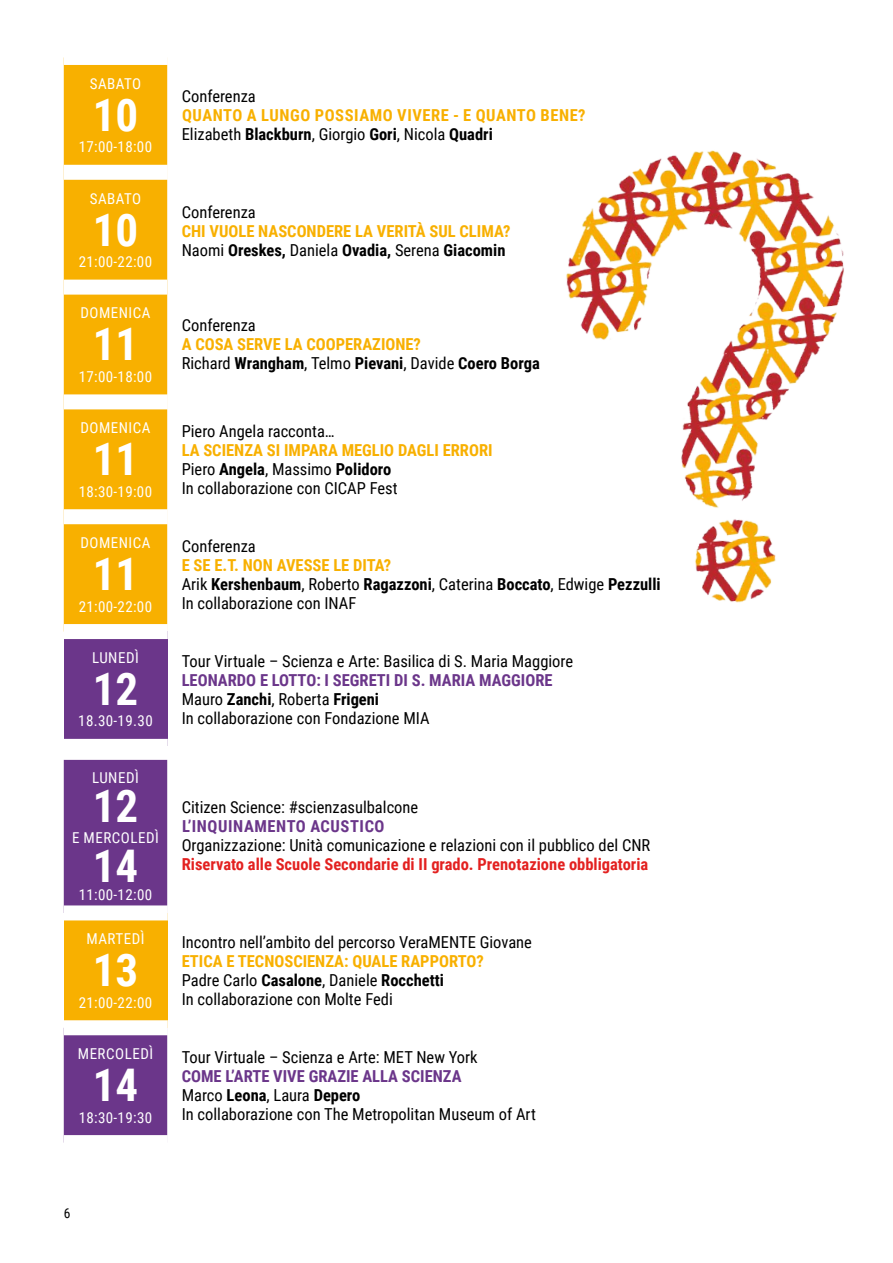
<style>
.page{position:relative;width:893px;height:1263px;background:#fff}
.page>*{position:absolute;margin:0;border:0;box-sizing:border-box;transform-origin:0 0}
.t1{font:700 45px "Roboto Condensed";color:#fff}
.t2{font:16.5px/19px "Roboto Condensed";color:#000}
.t3{font:700 16.5px/18.9px "Roboto Condensed";color:#f8b000}
.t4{font:700 16.5px "Roboto Condensed";color:#e32120}
.t5{font:700 16.5px "Roboto Condensed";color:#6b368a}
.t6{font:15px "Roboto Condensed";letter-spacing:.035em;color:#fff}
.t7{font:13.5px "Roboto Condensed";color:#000}
.s1{font-weight:700}
.s2{font-weight:400;color:#000}
.s3{color:#000}
.s4{font-weight:700;color:#f8b000}
.s5{font-weight:700;color:#6b368a}
</style>
<div class="page">
<div style="left:64px;top:65px;width:103px;height:559px;background:#f8b000"></div>
<div style="left:64px;top:631px;width:103px;height:115px;background:#6b368a"></div>
<div style="left:64px;top:739px;width:103px;height:15px;background:#fff"></div>
<div style="left:64px;top:165px;width:103px;height:15px;background:#fff"></div>
<div style="left:64px;top:280px;width:103px;height:15px;background:#fff"></div>
<div style="left:64px;top:394px;width:103px;height:15px;background:#fff"></div>
<div style="left:64px;top:509px;width:103px;height:15px;background:#fff"></div>
<div style="left:64px;top:624px;width:103px;height:15px;background:#fff"></div>
<div style="left:64px;top:760px;width:103px;height:375px;background:#6b368a"></div>
<div style="left:64px;top:913px;width:103px;height:115px;background:#f8b000"></div>
<div style="left:64px;top:1020px;width:103px;height:15px;background:#fff"></div>
<div style="left:64px;top:905px;width:103px;height:15px;background:#fff"></div>
<img style="left:566px;top:150px;width:278px;height:453px">
<p class="t6" style="left:90px;top:73px;width:53px">sabato</p>
<h1 class="t1" style="left:93px;top:83px;width:47px">10</h1>
<p class="t6" style="left:79px;top:136px;width:75px">17:00-18:00</p>
<p class="t6" style="left:90px;top:188px;width:53px">sabato</p>
<h1 class="t1" style="left:93px;top:198px;width:47px">10</h1>
<p class="t6" style="left:79px;top:251px;width:75px">21:00-22:00</p>
<p class="t6" style="left:80px;top:303px;width:72px">domenica</p>
<h1 class="t1" style="left:93px;top:313px;width:47px">11</h1>
<p class="t6" style="left:79px;top:366px;width:75px">17:00-18:00</p>
<p class="t6" style="left:80px;top:417px;width:72px">domenica</p>
<h1 class="t1" style="left:93px;top:428px;width:47px">11</h1>
<p class="t6" style="left:79px;top:481px;width:75px">18:30-19:00</p>
<p class="t6" style="left:80px;top:532px;width:72px">domenica</p>
<h1 class="t1" style="left:93px;top:542px;width:47px">11</h1>
<p class="t6" style="left:79px;top:596px;width:75px">21:00-22:00</p>
<p class="t6" style="left:92px;top:647px;width:26px">luned</p>
<p class="t6" style="left:135px;top:647px;width:5px">ì</p>
<h1 class="t1" style="left:93px;top:657px;width:47px">12</h1>
<p class="t6" style="left:78px;top:710px;width:76px">18.30-19.30</p>
<p class="t6" style="left:92px;top:767px;width:26px">luned</p>
<p class="t6" style="left:135px;top:767px;width:5px">ì</p>
<h1 class="t1" style="left:93px;top:774px;width:47px">12</h1>
<p class="t6" style="left:72px;top:827px;width:22px">e merc</p>
<p class="t6" style="left:121px;top:827px;width:40px">oledì</p>
<h1 class="t1" style="left:93px;top:835px;width:47px">14</h1>
<p class="t6" style="left:79px;top:884px;width:75px">11:00-12:00</p>
<p class="t6" style="left:86px;top:928px;width:60px">martedì</p>
<h1 class="t1" style="left:93px;top:939px;width:47px">13</h1>
<p class="t6" style="left:79px;top:992px;width:75px">21:00-22:00</p>
<p class="t6" style="left:78px;top:1043px;width:10px">merc</p>
<p class="t6" style="left:115px;top:1043px;width:40px">oledì</p>
<h1 class="t1" style="left:93px;top:1053px;width:47px">14</h1>
<p class="t6" style="left:79px;top:1107px;width:75px">18:30-19:30</p>
<p class="t2" style="left:182px;top:86px;width:76px">Conferenza</p>
<p class="t3" style="left:182px;top:105px;width:22px">Quanto</p>
<p class="t3" style="left:247px;top:105px;width:25px">a lungo</p>
<p class="t3" style="left:315px;top:105px;width:11px">possiamo</p>
<p class="t3" style="left:397px;top:105px;width:10px">vivere</p>
<p class="t3" style="left:453px;top:105px;width:34px">- e quanto</p>
<p class="t3" style="left:541px;top:105px;width:10px">bene</p>
<p class="t3" style="left:578px;top:105px;width:9px">?</p>
<p class="t2" style="left:182px;top:124px;width:313px">Elizabeth <span class="s1">Blackburn</span>, Giorgio <span class="s1">Gori</span>, Nicola <span class="s1">Quadri</span></p>
<p class="t2" style="left:182px;top:202px;width:76px">Conferenza</p>
<p class="t3" style="left:182px;top:221px;width:330px">CHI VUOLE NASCONDERE LA VERITÀ SUL CLIMA?<br><span class="s2">Naomi</span> <span class="s3">Oreskes,</span> <span class="s2">Daniela</span> <span class="s3">Ovadia,</span> <span class="s2">Serena</span> <span class="s3">Giacomin</span></p>
<p class="t2" style="left:182px;top:315px;width:76px">Conferenza</p>
<p class="t3" style="left:182px;top:334px;width:360px">A COSA SERVE LA COOPERAZIONE?<br><span class="s2">Richard</span> <span class="s3">Wrangham</span><span class="s2">, Telmo</span> <span class="s3">Pievani</span><span class="s2">, Davide</span> <span class="s3">Coero Borga</span></p>
<p class="t2" style="left:182px;top:421px;width:154px">Piero Angela racconta…</p>
<p class="t2" style="left:182px;top:440px;width:312px"><span class="s4">LA SCIENZA SI IMPARA MEGLIO DAGLI ERRORI<br></span>Piero <span class="s1">Angela</span>, Massimo <span class="s1">Polidoro<br></span>In collaborazione con CICAP Fest</p>
<p class="t2" style="left:182px;top:536px;width:76px">Conferenza</p>
<p class="t2" style="left:182px;top:555px;width:481px"><span class="s4">E SE E.T. NON AVESSE LE DITA?<br></span>Arik <span class="s1">Kershenbaum</span>, Roberto <span class="s1">Ragazzoni</span>, Caterina <span class="s1">Boccato</span>, Edwige <span class="s1">Pezzulli<br></span>In collaborazione con INAF</p>
<p class="t2" style="left:182px;top:651px;width:393px">Tour Virtuale – Scienza e Arte: Basilica di S. Maria Maggiore</p>
<p class="t2" style="left:182px;top:670px;width:372px"><span class="s5">LEONARDO E LOTTO: I SEGRETI DI S. MARIA MAGGIORE<br></span>Mauro <span class="s1">Zanchi</span>, Roberta <span class="s1">Frigeni<br></span>In collaborazione con Fondazione MIA</p>
<p class="t2" style="left:182px;top:797px;width:238px">Citizen Science: #scienzasulbalcone</p>
<p class="t5" style="left:182px;top:815px;width:21px">L’inquinamento</p>
<p class="t5" style="left:310px;top:815px;width:11px">acustico</p>
<p class="t2" style="left:182px;top:835px;width:470px">Organizzazione: Unità comunicazione e relazioni con il pubblico del CNR</p>
<p class="t4" style="left:182px;top:853px;width:468px">Riservato alle Scuole Secondarie di II grado. Prenotazione obbligatoria</p>
<p class="t2" style="left:182px;top:932px;width:258px">Incontro nell’ambito del percorso VeraMEN</p>
<p class="t2" style="left:459px;top:932px;width:74px">TE Giovane</p>
<p class="t2" style="left:182px;top:951px;width:304px"><span class="s4">ETICA E TECNOSCIENZA: QUALE RAPPORTO?<br></span>Padre Carlo <span class="s1">Casalone</span>, Daniele <span class="s1">Rocchetti<br></span>In collaborazione con Molte Fedi</p>
<p class="t2" style="left:182px;top:1047px;width:297px">Tour Virtuale – Scienza e Arte: MET New York</p>
<p class="t2" style="left:182px;top:1066px;width:356px"><span class="s5">COME L’ARTE VIVE GRAZIE ALLA SCIENZA<br></span>Marco <span class="s1">Leona</span>, Laura <span class="s1">Depero<br></span>In collaborazione con The Metropolitan Museum of Art</p>
<p class="t7" style="left:64px;top:1203px;width:8px">6</p>
</div>
